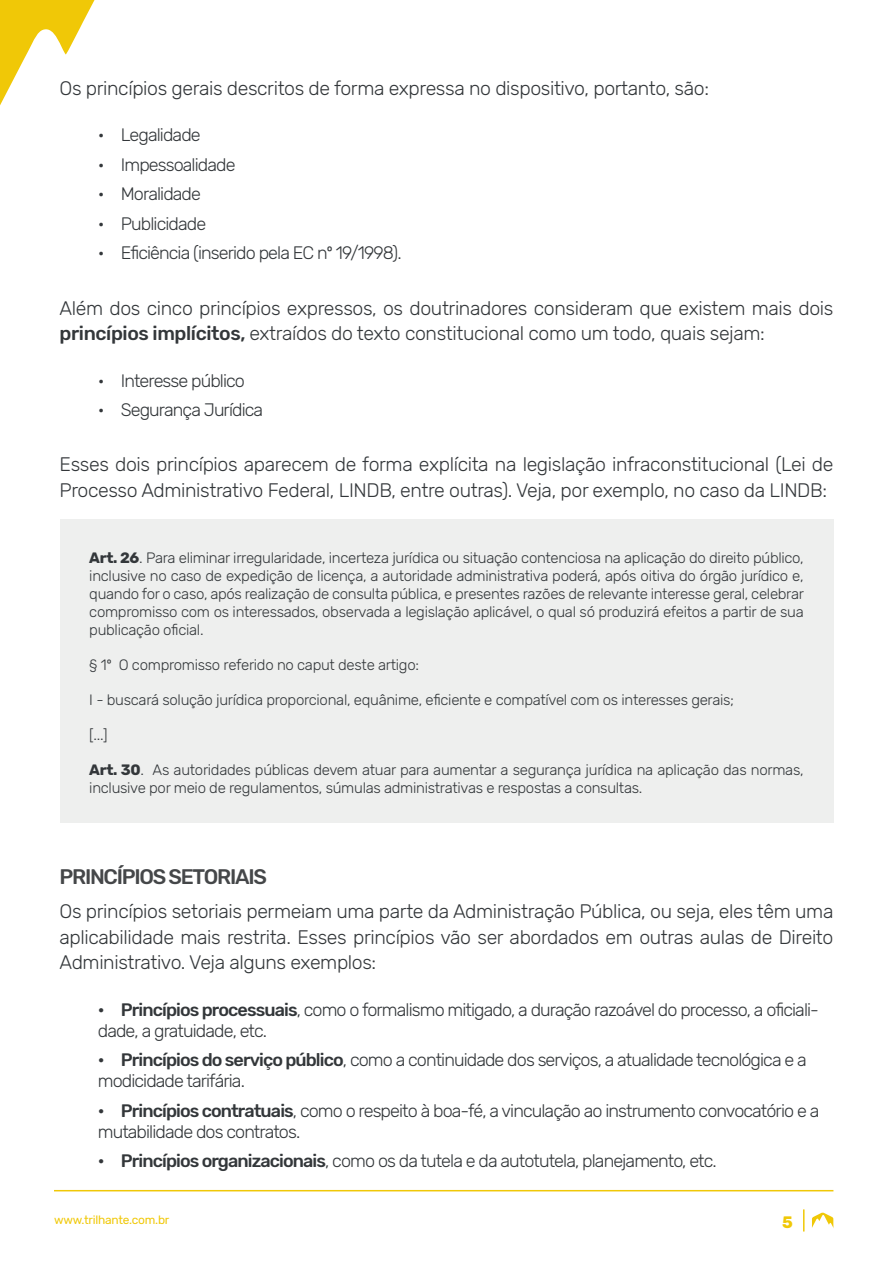
<style>
.page{position:relative;width:893px;height:1263px;background:#fff}
.page>*{position:absolute;margin:0;border:0;box-sizing:border-box;transform-origin:0 0}
.Título_4{font:500 21px "Rubik";letter-spacing:-.06em;color:#454749}
.Parágrafo_Texto{font:300 19.5px/25.5px "Rubik";letter-spacing:-.02em;color:#33373a}
.t1{font:300 18px/21px "Rubik";letter-spacing:-.05em;color:#33373a}
.t2{font:700 16.5px "Rubik";color:#f0c807}
.Citação_de_Lei_Artig{font:300 15px/18px "Rubik";letter-spacing:-.02em;color:#33373a;text-align:justify}
.t3{font:12px "Rubik";letter-spacing:-.02em;color:#f0c807}
.s1{font-weight:500}
.s2{font-weight:700}
</style>
<div class="page">
<svg style="left:0;top:0;width:95px;height:106px"></svg>
<svg style="left:803px;top:1209px;width:1px;height:22px"></svg>
<svg style="left:811px;top:1212px;width:23px;height:16px"></svg>
<hr style="left:54px;top:1190px;width:779px;height:1px;background:#f0c807">
<div style="left:60px;top:519px;width:773px;height:304px;background:#eeefee"></div>
<p class="Parágrafo_Texto" style="left:60px;top:76px;width:651px">Os princípios gerais descritos de forma expressa no dispositivo, portanto, são:</p>
<p class="t1" style="left:98px;top:125px;width:104px">• Legalidade</p>
<p class="t1" style="left:98px;top:155px;width:139px">• Impessoalidade</p>
<p class="t1" style="left:98px;top:184px;width:105px">• Moralidade</p>
<p class="t1" style="left:98px;top:214px;width:110px">• Publicidade</p>
<p class="t1" style="left:98px;top:243px;width:305px">• Eficiência (inserido pela EC nº 19/1998).</p>
<p class="Parágrafo_Texto" style="left:60px;top:296px;width:775px">Além dos cinco princípios expressos, os doutrinadores consideram que existem mais dois <span class="s1">princípios implícitos,</span> extraídos do texto constitucional como um todo, quais sejam:</p>
<p class="t1" style="left:98px;top:370px;width:149px">• Interesse público</p>
<p class="t1" style="left:98px;top:400px;width:167px">• Segurança Jurídica</p>
<p class="Parágrafo_Texto" style="left:60px;top:452px;width:775px">Esses dois princípios aparecem de forma explícita na legislação infraconstitucional (Lei de<br>Processo Administrativo Federal, LINDB, entre outras). Veja, por exemplo, no caso da LINDB:</p>
<p class="Citação_de_Lei_Artig" style="left:89px;top:549px;width:716px"><span class="s2">Art. 26</span>. Para eliminar irregularidade, incerteza jurídica ou situação contenciosa na aplicação do direito público, inclusive no caso de expedição de licença, a autoridade administrativa poderá, após oitiva do órgão jurídico e, quando for o caso, após realização de consulta pública, e presentes razões de relevante interesse geral, celebrar compromisso com os interessados, observada a legislação aplicável, o qual só produzirá efeitos a partir de sua publicação oficial.</p>
<p class="Citação_de_Lei_Artig" style="left:89px;top:656px;width:331px">§ 1º O compromisso referido no caput deste artigo:</p>
<p class="Citação_de_Lei_Artig" style="left:89px;top:691px;width:646px">I - buscará solução jurídica proporcional, equânime, eficiente e compatível com os interesses gerais;</p>
<p class="Citação_de_Lei_Artig" style="left:89px;top:726px;width:20px">[...]</p>
<p class="Citação_de_Lei_Artig" style="left:89px;top:761px;width:716px"><span class="s2">Art. 30</span>. As autoridades públicas devem atuar para aumentar a segurança jurídica na aplicação das normas, inclusive por meio de regulamentos, súmulas administrativas e respostas a consultas.</p>
<p class="Título_4" style="left:60px;top:865px;width:209px">PRINCÍPIOS SETORIAIS</p>
<p class="Parágrafo_Texto" style="left:60px;top:899px;width:775px;text-align:justify">Os princípios setoriais permeiam uma parte da Administração Pública, ou seja, eles têm uma aplicabilidade mais restrita. Esses princípios vão ser abordados em outras aulas de Direito Administrativo. Veja alguns exemplos:</p>
<p class="t1" style="left:98px;top:999px;width:723px"><span class="s1">• Princípios processuais</span>, como o formalismo mitigado, a duração razoável do processo, a oficiali&shy;dade, a gratuidade, etc.</p>
<p class="t1" style="left:98px;top:1050px;width:711px"><span class="s1">• Princípios do serviço público</span>, como a continuidade dos serviços, a atualidade tecnológica e a modicidade tarifária.</p>
<p class="t1" style="left:98px;top:1100px;width:723px"><span class="s1">• Princípios contratuais</span>, como o respeito à boa-fé, a vinculação ao instrumento convocatório e a mutabilidade dos contratos.</p>
<p class="t1" style="left:98px;top:1151px;width:620px"><span class="s1">• Princípios organizacionais</span>, como os da tutela e da autotutela, planejamento, etc.</p>
<p class="t3" style="left:54px;top:1213px;width:117px">www.trilhante.com.br</p>
<p class="t2" style="left:782px;top:1212px;width:12px">5</p>
</div>
